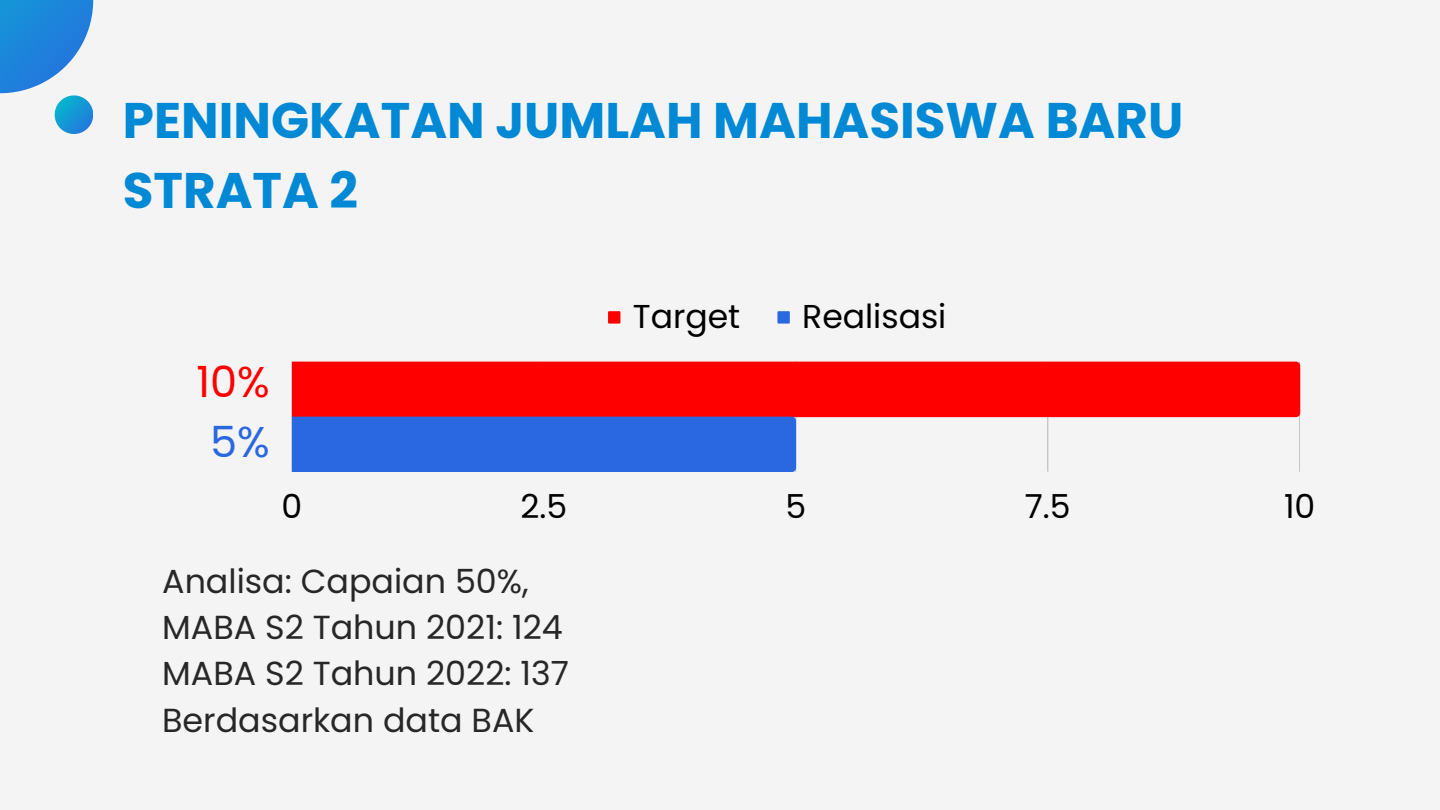
<style>
.page{position:relative;width:1440px;height:810px;background:#f4f4f4}
.page>*{position:absolute;margin:0;border:0;box-sizing:border-box;transform-origin:0 0}
.t1{font:700 50px/69.8px "Poppins";color:#0189d6}
.t2{font:43px "Poppins";color:#f00}
.t3{font:43px "Poppins";color:#2a68e1}
.t4{font:33.3px "Poppins";color:#272727}
.t5{font:33.1px "Poppins";color:#000}
</style>
<div class="page">
<div style="left:608px;top:311px;width:12px;height:13px;background:#f00"></div>
<div style="left:777px;top:311px;width:13px;height:13px;background:#2a68e1"></div>
<svg style="left:291px;top:362px;width:1009px;height:110px;fill:#f00"></svg>
<svg style="left:1296px;top:362px;width:4px;height:55px"></svg>
<div style="left:292px;top:417px;width:504px;height:55px;background:#2a68e1"></div>
<svg style="left:0;top:0;width:93px;height:134px"></svg>
<p class="t1" style="left:123px;top:86px;width:1062px">PENINGKATAN JUMLAH MAHASISWA BARU<br>STRATA 2</p>
<p class="t2" style="left:196px;top:352px;width:75px">10%</p>
<p class="t3" style="left:210px;top:412px;width:61px">5%</p>
<p class="t5" style="left:633px;top:293px;width:109px">Target</p>
<p class="t5" style="left:802px;top:293px;width:146px">Realisasi</p>
<p class="t5" style="left:281px;top:483px;width:22px">0</p>
<p class="t5" style="left:520px;top:483px;width:48px">2.5</p>
<p class="t5" style="left:785px;top:483px;width:22px">5</p>
<p class="t5" style="left:1025px;top:483px;width:47px">7.5</p>
<p class="t5" style="left:1284px;top:483px;width:33px">10</p>
<p class="t4" style="left:162px;top:558px;width:368px">Analisa: Capaian 50%,</p>
<p class="t4" style="left:162px;top:604px;width:402px">MABA S2 Tahun 2021: 124</p>
<p class="t4" style="left:162px;top:650px;width:408px">MABA S2 Tahun 2022: 137</p>
<p class="t4" style="left:162px;top:697px;width:374px">Berdasarkan data BAK</p>
</div>
